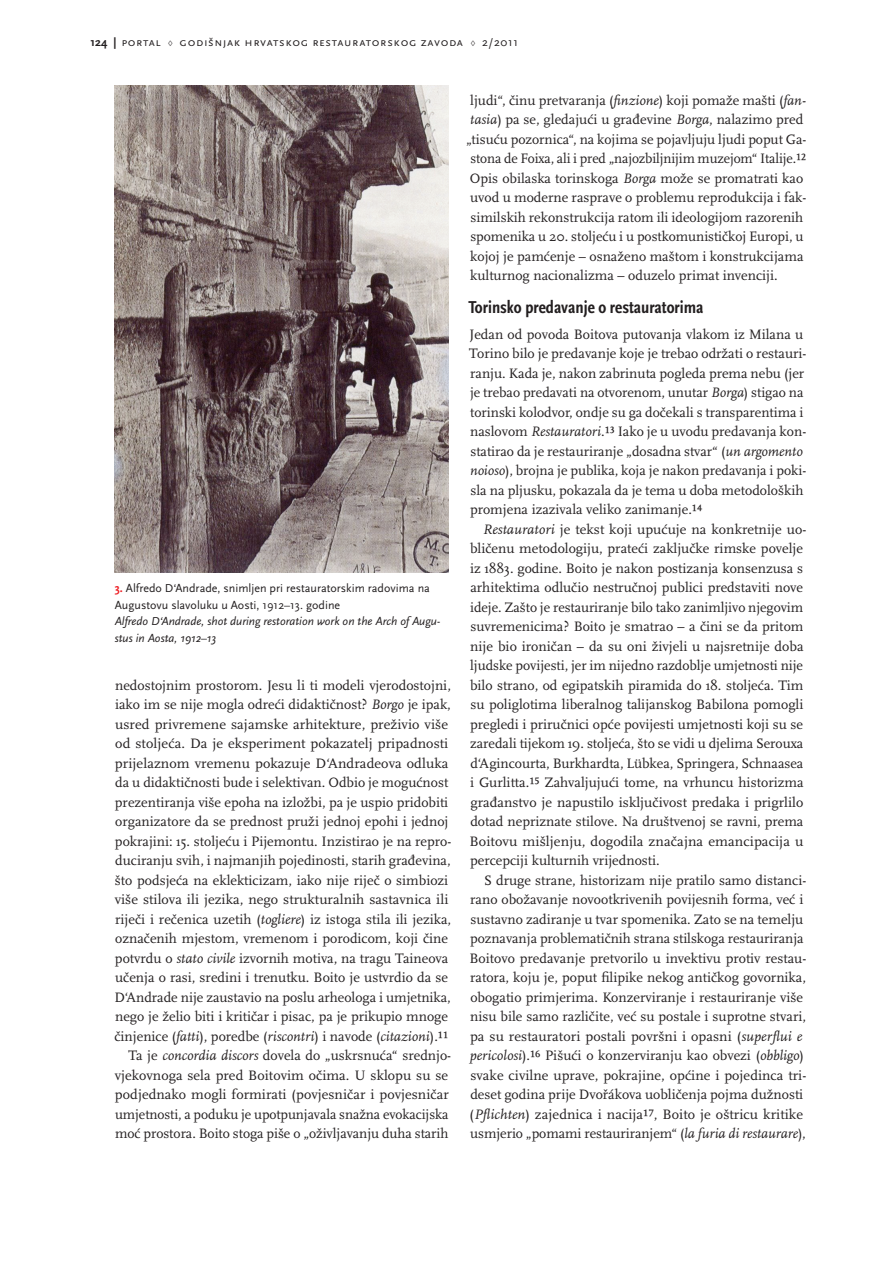
<style>
.page{position:relative;width:893px;height:1263px;background:#fff}
.page>*{position:absolute;margin:0;border:0;box-sizing:border-box;transform-origin:0 0}
.t1{font:700 condensed 18px "Scala Sans Pro";color:#231f20}
.t2{font:14.25px/19.5px "Scala Pro";color:#231f20}
.t3{font:12px/16.5px "Scala Sans Pro";color:#231f20}
.t4{font:italic 12px/16.5px "Scala Sans Pro";color:#231f20}
.t5{font:12px "Scala Sans Pro";letter-spacing:.05em;color:#231f20}
.s1{font-weight:700}
.s2{font-family:"Scala Pro"}
.s3{font-weight:700;color:#ee1d23}
.s4{font-style:italic}
</style>
<div class="page">
<img style="left:115px;top:85px;width:334px;height:488px">
<p class="t5" style="left:90px;top:35px;width:429px"><span class="s1">124 |</span> portal <span class="s2">♢</span> Godišnjak Hrvatskog restauratorskog zavoda <span class="s2">♢</span> 2/2011</p>
<p class="t3" style="left:115px;top:580px;width:317px"><span class="s3">3.</span> Alfredo D‘Andrade, snimljen pri restauratorskim radovima na<br>Augustovu slavoluku u Aosti, 1912–13. godine</p>
<p class="t4" style="left:115px;top:613px;width:327px">Alfredo D‘Andrade, shot during restoration work on the Arch of Augu&shy;stus in Aosta, 1912–13</p>
<p class="t2" style="left:114px;top:675px;width:338px;text-align:right">nedostojnim prostorom. Jesu li ti modeli vjerodostojni, iako im se nije mogla odreći didaktičnost? <span class="s4">Borgo</span> je ipak, usred privremene sajamske arhitekture, preživio više od stoljeća. Da je eksperiment pokazatelj pripadnosti prijelaznom vremenu pokazuje D‘Andradeova odluka da u didaktičnosti bude i selektivan. Odbio je mogućnost prezentiranja više epoha na izložbi, pa je uspio pridobiti organizatore da se prednost pruži jednoj epohi i jednoj pokrajini: 15. stoljeću i Pijemontu. Inzistirao je na repro&shy;duciranju svih, i najmanjih pojedinosti, starih građevina, što podsjeća na eklekticizam, iako nije riječ o simbiozi više stilova ili jezika, nego strukturalnih sastavnica ili riječi i rečenica uzetih (<span class="s4">togliere</span>) iz istoga stila ili jezika, označenih mjestom, vremenom i porodicom, koji čine potvrdu o <span class="s4">stato civile</span> izvornih motiva, na tragu Taineova učenja o rasi, sredini i trenutku. Boito je ustvrdio da se D‘Andrade nije zaustavio na poslu arheologa i umjetnika, nego je želio biti i kritičar i pisac, pa je prikupio mnoge činjenice (<span class="s4">fatti</span>), poredbe (<span class="s4">riscontri</span>) i navode (<span class="s4">citazioni</span>).11<br>Ta je <span class="s4">concordia discors</span> dovela do „uskrsnuća“ srednjo&shy;vjekovnoga sela pred Boitovim očima. U sklopu su se podjednako mogli formirati (povjesničar i povjesničar umjetnosti, a poduku je upotpunjavala snažna evokacijska moć prostora. Boito stoga piše o „oživljavanju duha starih</p>
<p class="t2" style="left:470px;top:90px;width:337px">ljudi“, činu pretvaranja (<span class="s4">finzione</span>) koji pomaže mašti (<span class="s4">fan-</span></p>
<p class="t2" style="left:470px;top:110px;width:335px"><span class="s4">tasia</span>) pa se, gledajući u građevine <span class="s4">Borga</span>, nalazimo pred</p>
<p class="t2" style="left:466px;top:129px;width:342px">„tisuću pozornica“, na kojima se pojavljuju ljudi poput Ga-</p>
<p class="t2" style="left:470px;top:149px;width:337px">stona de Foixa, ali i pred „najozbiljnijim muzejom“ Italije.12</p>
<p class="t2" style="left:470px;top:168px;width:335px">Opis obilaska torinskoga <span class="s4">Borga</span> može se promatrati kao</p>
<p class="t2" style="left:470px;top:188px;width:338px">uvod u moderne rasprave o problemu reprodukcija i fak-</p>
<p class="t2" style="left:470px;top:207px;width:334px">similskih rekonstrukcija ratom ili ideologijom razorenih</p>
<p class="t2" style="left:470px;top:227px;width:334px">spomenika u 20. stoljeću i u postkomunističkoj Europi, u</p>
<p class="t2" style="left:470px;top:246px;width:335px">kojoj je pamćenje – osnaženo maštom i konstrukcijama</p>
<p class="t2" style="left:470px;top:266px;width:309px">kulturnog nacionalizma – oduzelo primat invenciji.</p>
<p class="t1" style="left:469px;top:297px;width:236px">Torinsko predavanje o restauratorima</p>
<p class="t2" style="left:469px;top:324px;width:338px">Jedan od povoda Boitova putovanja vlakom iz Milana u Torino bilo je predavanje koje je trebao održati o restauri&shy;ranju. Kada je, nakon zabrinuta pogleda prema nebu (jer je trebao predavati na otvorenom, unutar <span class="s4">Borga</span>) stigao na torinski kolodvor, ondje su ga dočekali s transparentima i naslovom <span class="s4">Restauratori</span>.13 Iako je u uvodu predavanja kon&shy;statirao da je restauriranje „dosadna stvar“ (<span class="s4">un argomento noioso</span>), brojna je publika, koja je nakon predavanja i poki&shy;sla na pljusku, pokazala da je tema u doba metodoloških promjena izazivala veliko zanimanje.14</p>
<p class="t2" style="left:469px;top:519px;width:338px;text-indent:13px"><span class="s4">Restauratori</span> je tekst koji upućuje na konkretnije uo&shy;bličenu metodologiju, prateći zaključke rimske povelje iz 1883. godine. Boito je nakon postizanja konsenzusa s arhitektima odlučio nestručnoj publici predstaviti nove ideje. Zašto je restauriranje bilo tako zanimljivo njegovim suvremenicima? Boito je smatrao – a čini se da pritom nije bio ironičan – da su oni živjeli u najsretnije doba ljudske povijesti, jer im nijedno razdoblje umjetnosti nije bilo strano, od egipatskih piramida do 18. stoljeća. Tim su poliglotima liberalnog talijanskog Babilona pomogli pregledi i priručnici opće povijesti umjetnosti koji su se zaredali tijekom 19. stoljeća, što se vidi u djelima Serouxa d‘Agincourta, Burkhardta, Lübkea, Springera, Schnaasea i Gurlitta.15 Zahvaljujući tome, na vrhuncu historizma građanstvo je napustilo isključivost predaka i prigrlilo dotad nepriznate stilove. Na društvenoj se ravni, prema Boitovu mišljenju, dogodila značajna emancipacija u percepciji kulturnih vrijednosti.</p>
<p class="t2" style="left:469px;top:870px;width:338px;text-indent:15px">S druge strane, historizam nije pratilo samo distanci&shy;rano obožavanje novootkrivenih povijesnih forma, već i sustavno zadiranje u tvar spomenika. Zato se na temelju poznavanja problematičnih strana stilskoga restauriranja Boitovo predavanje pretvorilo u invektivu protiv restau&shy;ratora, koju je, poput filipike nekog antičkog govornika, obogatio primjerima. Konzerviranje i restauriranje više nisu bile samo različite, već su postale i suprotne stvari, pa su restauratori postali površni i opasni (<span class="s4">superflui e pericolosi</span>).16 Pišući o konzerviranju kao obvezi (<span class="s4">obbligo</span>) svake civilne uprave, pokrajine, općine i pojedinca tri&shy;deset godina prije Dvořákova uobličenja pojma dužnosti (<span class="s4">Pflichten</span>) zajednica i nacija17, Boito je oštricu kritike usmjerio „pomami restauriranjem“ (<span class="s4">la furia di restaurare</span>),</p>
</div>
